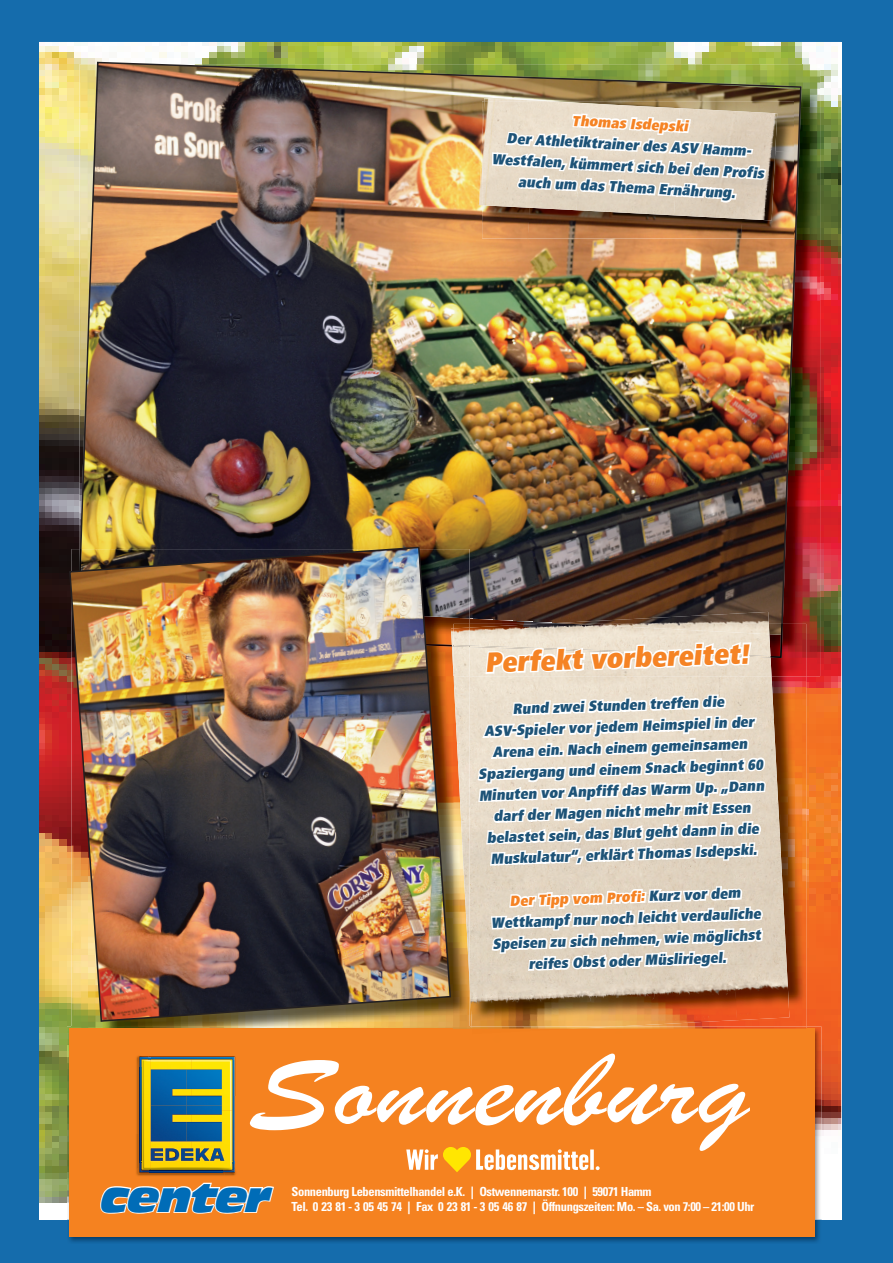
<style>
.page{position:relative;width:893px;height:1263px;background:#156cac}
.page>*{position:absolute;margin:0;border:0;box-sizing:border-box;transform-origin:0 0}
.t1{font:109.05px "Brush Script";letter-spacing:.01em;color:#fff;scale:1.2 1}
.t2{font:italic 39.15px "Antique Olive Nord";letter-spacing:-.03em;color:#006cb7}
.t3{font:900 condensed 28.95px "Frutiger Next Pro";color:#f58324}
.t4{font:900 condensed 15.15px/21.3px "Frutiger Next Pro";color:#1e5377;text-align:center}
.t5{font:900 condensed 15.15px "Frutiger Next Pro";color:#f58324}
.t6{font:700 condensed 12.6px/15px "Univers LT Std";letter-spacing:-.03em;color:#fff}
.s1{color:#f58324}
</style>
<div class="page">
<img style="left:39px;top:42px;width:802px;height:1177px">
<img style="left:801px;top:64px;width:19px;height:43px">
<img style="left:801px;top:107px;width:19px;height:569px">
<img style="left:77px;top:62px;width:724px;height:562px">
<img style="left:453px;top:549px;width:17px;height:69px">
<img style="left:69px;top:547px;width:382px;height:475px">
<img style="left:67px;top:1219px;width:754px;height:24px">
<img style="left:67px;top:1026px;width:5px;height:193px">
<img style="left:806px;top:1026px;width:15px;height:193px">
<img style="left:72px;top:1026px;width:381px;height:3px">
<div style="left:69px;top:1029px;width:745px;height:208px;background:#f58220"></div>
<svg style="left:406px;top:1147px;width:194px;height:25px"></svg>
<img style="left:136px;top:1134px;width:2px;height:41px">
<img style="left:137px;top:1169px;width:85px;height:7px">
<img style="left:138px;top:1169px;width:84px;height:4px">
<img style="left:136px;top:1056px;width:2px;height:78px">
<img style="left:138px;top:1056px;width:10px;height:78px">
<img style="left:150px;top:1057px;width:85px;height:104px">
<img style="left:150px;top:1059px;width:82px;height:111px">
<img style="left:139px;top:1069px;width:3px;height:79px">
<img style="left:209px;top:1170px;width:13px;height:2px">
<img style="left:232px;top:1061px;width:2px;height:100px">
<svg style="left:232px;top:1057px;width:3px;height:4px"></svg>
<svg style="left:139px;top:1057px;width:11px;height:12px"></svg>
<img style="left:142px;top:1060px;width:8px;height:88px">
<svg style="left:222px;top:1161px;width:14px;height:15px"></svg>
<img style="left:151px;top:1069px;width:73px;height:92px">
<img style="left:151px;top:1069px;width:71px;height:72px">
<img style="left:210px;top:1148px;width:14px;height:13px">
<svg style="left:139px;top:1148px;width:70px;height:24px;background:#928d38"></svg>
<svg style="left:100px;top:1183px;width:174px;height:31px"></svg>
<img style="left:768px;top:101px;width:26px;height:50px">
<img style="left:482px;top:210px;width:46px;height:28px">
<img style="left:742px;top:151px;width:52px;height:87px">
<img style="left:528px;top:222px;width:214px;height:16px">
<img style="left:479px;top:98px;width:11px;height:107px">
<img style="left:482px;top:101px;width:8px;height:109px">
<img style="left:768px;top:108px;width:9px;height:112px">
<svg style="left:490px;top:91px;width:278px;height:131px;background:#d6cab9"></svg>
<img style="left:453px;top:676px;width:353px;height:353px">
<img style="left:782px;top:624px;width:24px;height:52px">
<img style="left:782px;top:624px;width:1px;height:34px">
<img style="left:453px;top:624px;width:17px;height:3px">
<img style="left:540px;top:623px;width:16px;height:1px">
<img style="left:556px;top:612px;width:213px;height:12px">
<img style="left:470px;top:676px;width:6px;height:242px">
<img style="left:782px;top:676px;width:7px;height:344px">
<img style="left:470px;top:918px;width:267px;height:108px">
<img style="left:453px;top:627px;width:17px;height:356px">
<svg style="left:451px;top:628px;width:19px;height:48px"></svg>
<img style="left:472px;top:1026px;width:143px;height:3px">
<svg style="left:476px;top:624px;width:306px;height:399px;background:#e6d8c8"></svg>
<p class="t5" style="left:573px;top:112px;width:117px;rotate:3deg">Thomas Isdepski</p>
<p class="t4" style="left:493px;top:127px;width:274px;rotate:3deg">Der Athletiktrainer des ASV Hamm-<br>Westfalen, kümmert sich bei den Profis auch um das Thema Ernährung.</p>
<h3 class="t3" style="left:484px;top:646px;width:271px;rotate:-2deg">Perfekt vorbereitet!</h3>
<p class="t4" style="left:475px;top:700px;width:287px;rotate:-2deg">Rund zw ei Stunden treffen die ASV-Spieler vor jedem Heimspiel in der Arena ein.N ach einem gemeinsamen Spaziergang und einem Snack beginnt 60<br>M inuten vor Anpfiff das Warm Up.„Dann darf der M agen nicht mehr mit Essen belastet sein, das Blut geht dann in die<br>M uskulatur“, erklärt Thomas Isdepski.</p>
<p class="t4" style="left:490px;top:891px;width:272px;rotate:-2deg"><span class="s1">Der Tipp vom Profi:</span>Kurz vor dem Wettkampf nur noch leicht verdauliche Speisen zu sich nehmen, w ie möglichst reifes O bst oder M üsliriegel.</p>
<h1 class="t1" style="left:249px;top:1018px;width:418px">Sonnenburg</h1>
<h2 class="t2" style="left:101px;top:1173px;width:172px">CENTER</h2>
<p class="t6" style="left:292px;top:1184px;width:464px">Sonnenburg Lebensmittelhandel e.K. | Ostwennemarstr. 100 | 59071 Hamm<br>Tel. 0 23 81 - 3 05 45 74 | Fax 0 23 81 - 3 05 46 87 | Öffnungszeiten: Mo. – Sa. von 7:00 – 21:00 Uhr</p>
</div>
